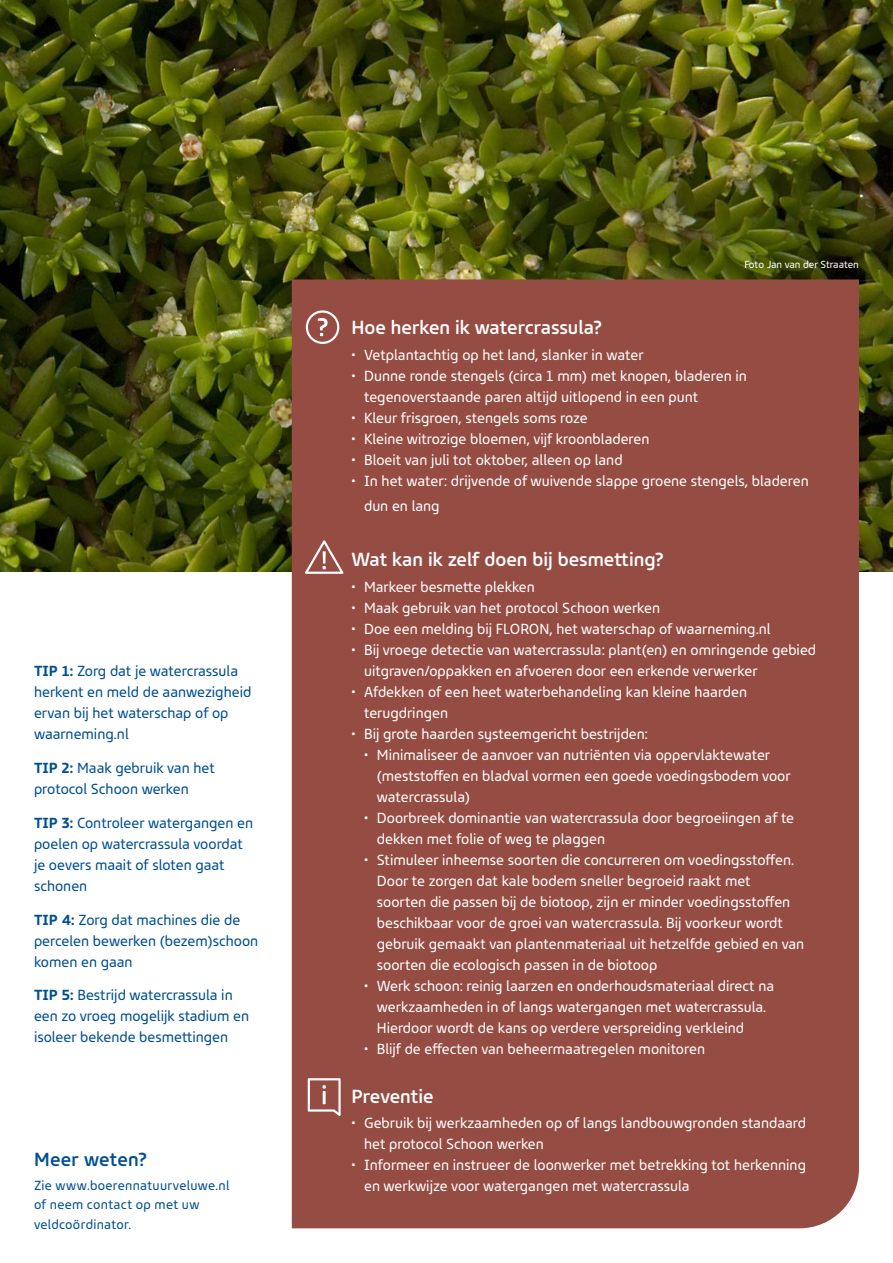
<style>
.page{position:relative;width:893px;height:1263px;background:#fff}
.page>*{position:absolute;margin:0;border:0;box-sizing:border-box;transform-origin:0 0}
.t1{font:500 19.5px "Bjorn";color:#fff}
.t2{font:500 19.5px "Bjorn";letter-spacing:.01em;color:#004f91}
.t3{font:15px/21px "Bjorn";color:#fff}
.t4{font:15px/21px "Bjorn";color:#004f91}
.t5{font:13.5px/19.5px "Bjorn";letter-spacing:.02em;color:#004f91}
.t6{font:10.5px "Bjorn";color:#fff}
.s1{font-weight:700}
</style>
<div class="page">
<img style="left:0;top:0;width:893px;height:572px">
<div style="left:292px;top:279px;width:567px;height:949px;background:#954c43"></div>
<svg style="left:305px;top:540px;width:38px;height:34px"></svg>
<svg style="left:308px;top:1078px;width:33px;height:38px"></svg>
<svg style="left:306px;top:310px;width:33px;height:34px"></svg>
<p class="t4" style="left:34px;top:659px;width:219px"><span class="s1">TIP 1:</span> Zorg dat je watercrassula herkent en meld de aanwezigheid ervan bij het waterschap of op waarneming.nl</p>
<p class="t4" style="left:34px;top:756px;width:182px"><span class="s1">TIP 2:</span> Maak gebruik van het protocol Schoon werken</p>
<p class="t4" style="left:34px;top:811px;width:221px"><span class="s1">TIP 3:</span> Controleer watergangen en poelen op watercrassula voordat je oevers maait of sloten gaat schonen</p>
<p class="t4" style="left:34px;top:907px;width:226px"><span class="s1">TIP 4:</span> Zorg dat machines die de percelen bewerken (bezem)schoon komen en gaan</p>
<p class="t4" style="left:34px;top:983px;width:217px"><span class="s1">TIP 5:</span> Bestrijd watercrassula in een zo vroeg mogelijk stadium en isoleer bekende besmettingen</p>
<p class="t2" style="left:34px;top:1143px;width:114px">Meer weten?</p>
<p class="t5" style="left:34px;top:1174px;width:197px">Zie www.boerennatuurveluwe.nl of neem contact op met uw veldcoördinator.</p>
<p class="t6" style="left:744px;top:256px;width:116px">Foto Jan van der Straaten</p>
<p class="t1" style="left:351px;top:311px;width:252px">Hoe herken ik watercrassula?</p>
<p class="t3" style="left:351px;top:343px;width:294px">• Vetplantachtig op het land, slanker in water</p>
<p class="t3" style="left:364px;top:364px;width:384px;text-indent:-13px">• Dunne ronde stengels (circa 1 mm) met knopen, bladeren in tegenoverstaande paren altijd uitlopend in een punt</p>
<p class="t3" style="left:351px;top:406px;width:238px">• Kleur frisgroen, stengels soms roze</p>
<p class="t3" style="left:351px;top:427px;width:300px">• Kleine witrozige bloemen, vijf kroonbladeren</p>
<p class="t3" style="left:351px;top:448px;width:273px">• Bloeit van juli tot oktober, alleen op land</p>
<p class="t3" style="left:364px;top:466px;width:446px;line-height:25.5px;text-indent:-13px">• In het water: drijvende of wuivende slappe groene stengels, bladeren dun en lang</p>
<p class="t1" style="left:351px;top:543px;width:314px">Wat kan ik zelf doen bij besmetting?</p>
<p class="t3" style="left:351px;top:575px;width:185px">• Markeer besmette plekken</p>
<p class="t3" style="left:351px;top:596px;width:310px">• Maak gebruik van het protocol Schoon werken</p>
<p class="t3" style="left:351px;top:617px;width:421px">• Doe een melding bij FLORON, het waterschap of waarneming.nl</p>
<p class="t3" style="left:364px;top:638px;width:454px;text-indent:-13px">• Bij vroege detectie van watercrassula: plant(en) en omringende gebied uitgraven/oppakken en afvoeren door een erkende verwerker</p>
<p class="t3" style="left:364px;top:680px;width:385px;text-indent:-13px">• Afdekken of een heet waterbehandeling kan kleine haarden terugdringen</p>
<p class="t3" style="left:351px;top:722px;width:298px">• Bij grote haarden systeemgericht bestrijden:</p>
<p class="t3" style="left:377px;top:743px;width:415px;text-indent:-13px">• Minimaliseer de aanvoer van nutriënten via oppervlaktewater (meststoffen en bladval vormen een goede voedingsbodem voor watercrassula)</p>
<p class="t3" style="left:377px;top:806px;width:419px;text-indent:-13px">• Doorbreek dominantie van watercrassula door begroeiingen af te dekken met folie of weg te plaggen</p>
<p class="t3" style="left:377px;top:848px;width:429px;text-indent:-13px">• Stimuleer inheemse soorten die concurreren om voedingsstoffen.<br>Door te zorgen dat kale bodem sneller begroeid raakt met<br>soorten die passen bij de biotoop, zijn er minder voedingsstoffen beschikbaar voor de groei van watercrassula. Bij voorkeur wordt gebruik gemaakt van plantenmateriaal uit hetzelfde gebied en van soorten die ecologisch passen in de biotoop</p>
<p class="t3" style="left:377px;top:974px;width:399px;text-indent:-13px">• Werk schoon: reinig laarzen en onderhoudsmateriaal direct na werkzaamheden in of langs watergangen met watercrassula.<br>Hierdoor wordt de kans op verdere verspreiding verkleind</p>
<p class="t3" style="left:364px;top:1037px;width:342px">• Blijf de effecten van beheermaatregelen monitoren</p>
<p class="t1" style="left:351px;top:1080px;width:84px">Preventie</p>
<p class="t3" style="left:364px;top:1111px;width:443px;text-indent:-13px">• Gebruik bij werkzaamheden op of langs landbouwgronden standaard het protocol Schoon werken</p>
<p class="t3" style="left:364px;top:1153px;width:443px;text-indent:-13px">• Informeer en instrueer de loonwerker met betrekking tot herkenning en werkwijze voor watergangen met watercrassula</p>
</div>
